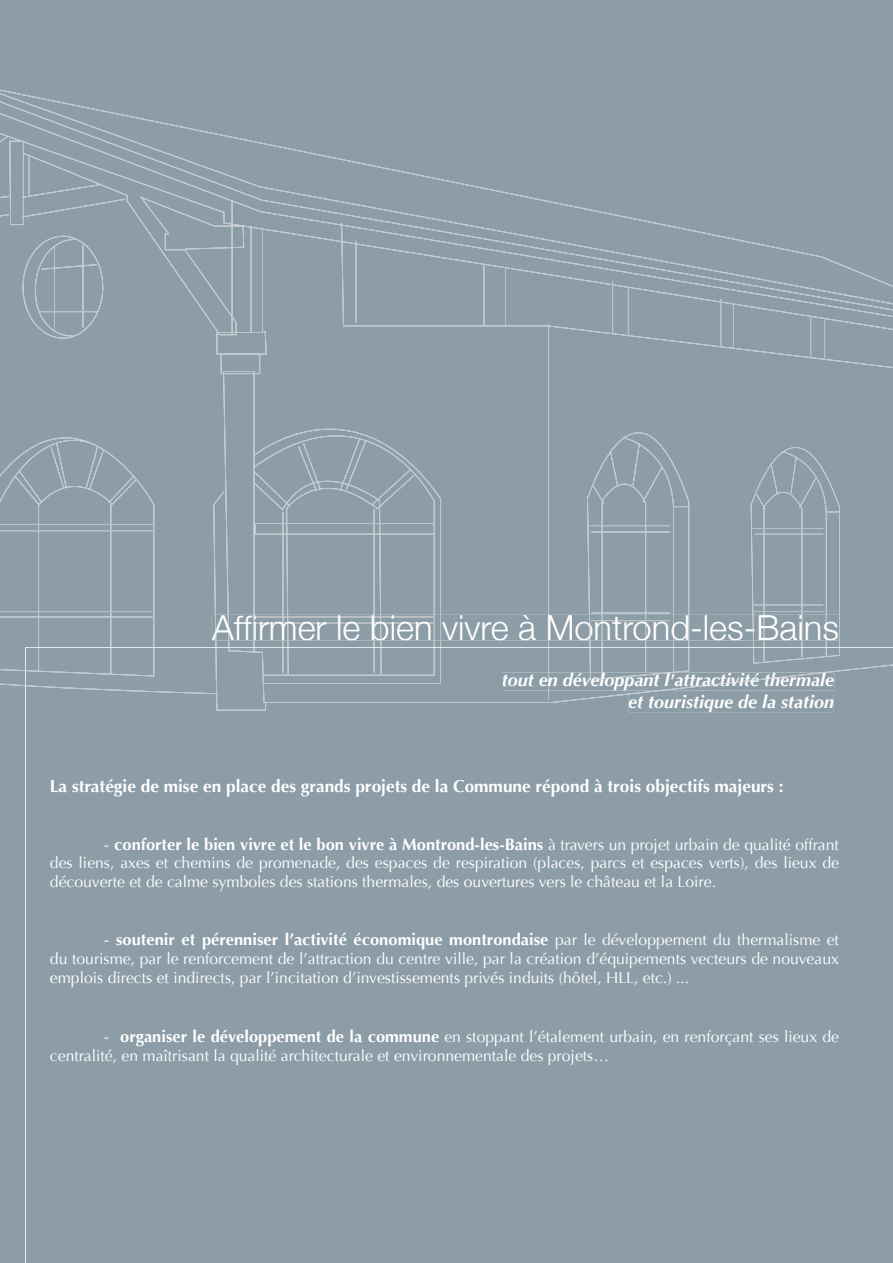
<style>
.page{position:relative;width:893px;height:1263px;background:#8c9da8}
.page>*{position:absolute;margin:0;border:0;box-sizing:border-box;transform-origin:0 0}
.t1{font:300 34.5px "Helvetica Neue";color:#fff}
.t2{font:italic 700 18px "Optima";color:#fff}
.t3{font:700 17.25px "Optima";color:#fff}
.t4{font:700 16.5px "Optima";color:#fff}
.t5{font:15.75px/18.9px "Optima";color:#fff}
.s1{font-weight:400}
.s2{font-weight:400;font-size:15.75px}
.s3{font-size:16.5px}
.s4{font-weight:700;font-size:16.5px}
</style>
<div class="page">
<div style="left:25px;top:703px;width:868px;height:560px;background:#8c9da8"></div>
<div style="left:223px;top:330px;width:670px;height:373px;background:#8c9da8"></div>
<div style="left:0;top:90px;width:893px;height:240px;background:#8c9da8"></div>
<div style="left:0;top:101px;width:893px;height:12px;background:#8c9da8"></div>
<hr style="left:548px;top:324px;width:1px;height:291px;background:#b9c1c7">
<hr style="left:355px;top:241px;width:1px;height:82px;background:#b9c1c7">
<hr style="left:484px;top:266px;width:1px;height:60px;background:#b9c1c7">
<hr style="left:505px;top:267px;width:1px;height:60px;background:#b9c1c7">
<hr style="left:612px;top:281px;width:1px;height:53px;background:#b9c1c7">
<hr style="left:628px;top:287px;width:1px;height:48px;background:#b9c1c7">
<hr style="left:720px;top:299px;width:1px;height:47px;background:#b9c1c7">
<hr style="left:733px;top:303px;width:1px;height:44px;background:#b9c1c7">
<hr style="left:810px;top:317px;width:1px;height:40px;background:#b9c1c7">
<hr style="left:824px;top:319px;width:1px;height:41px;background:#b9c1c7">
<svg style="left:0;top:431px;width:840px;height:281px;background:#8fa0aa"></svg>
<div style="left:0;top:317px;width:267px;height:57px;background:#8c9da8"></div>
<div style="left:0;top:113px;width:893px;height:204px;background:#8c9da8"></div>
<h1 class="t1" style="left:212px;top:607px;width:628px">Affirmer le bien vivre à Montrond-les-Bains</h1>
<p class="t2" style="left:502px;top:669px;width:334px">tout en développant l'attractivité thermale</p>
<p class="t2" style="left:628px;top:691px;width:208px">et touristique de la station</p>
<p class="t3" style="left:50px;top:776px;width:735px">La stratégie de mise en place des grands projets de la Commune répond à trois objectifs majeurs :</p>
<p class="t4" style="left:104px;top:834px;width:736px"><span class="s1">-</span> conforter le bien vivre et le bon vivre à Montrond-les-Bains <span class="s2">à travers un projet urbain de qualité offrant</span></p>
<p class="t5" style="left:50px;top:854px;width:791px">des liens, axes et chemins de promenade, des espaces de respiration (places, parcs et espaces verts), des lieux de découverte et de calme symboles des stations thermales, des ouvertures vers le château et la Loire.</p>
<p class="t4" style="left:104px;top:930px;width:736px"><span class="s1">-</span> soutenir et pérenniser l’activité économique montrondaise <span class="s2">par le développement du thermalisme et</span></p>
<p class="t5" style="left:50px;top:949px;width:790px">du tourisme, par le renforcement de l’attraction du centre ville, par la création d’équipements vecteurs de nouveaux emplois directs et indirects, par l’incitation d’investissements privés induits (hôtel, HLL, etc.) ...</p>
<p class="t5" style="left:50px;top:1027px;width:790px;text-indent:54px"><span class="s3">-</span> <span class="s4">organiser le développement de la commune</span> en stoppant l’étalement urbain, en renforçant ses lieux de centralité, en maîtrisant la qualité architecturale et environnementale des projets…</p>
</div>
